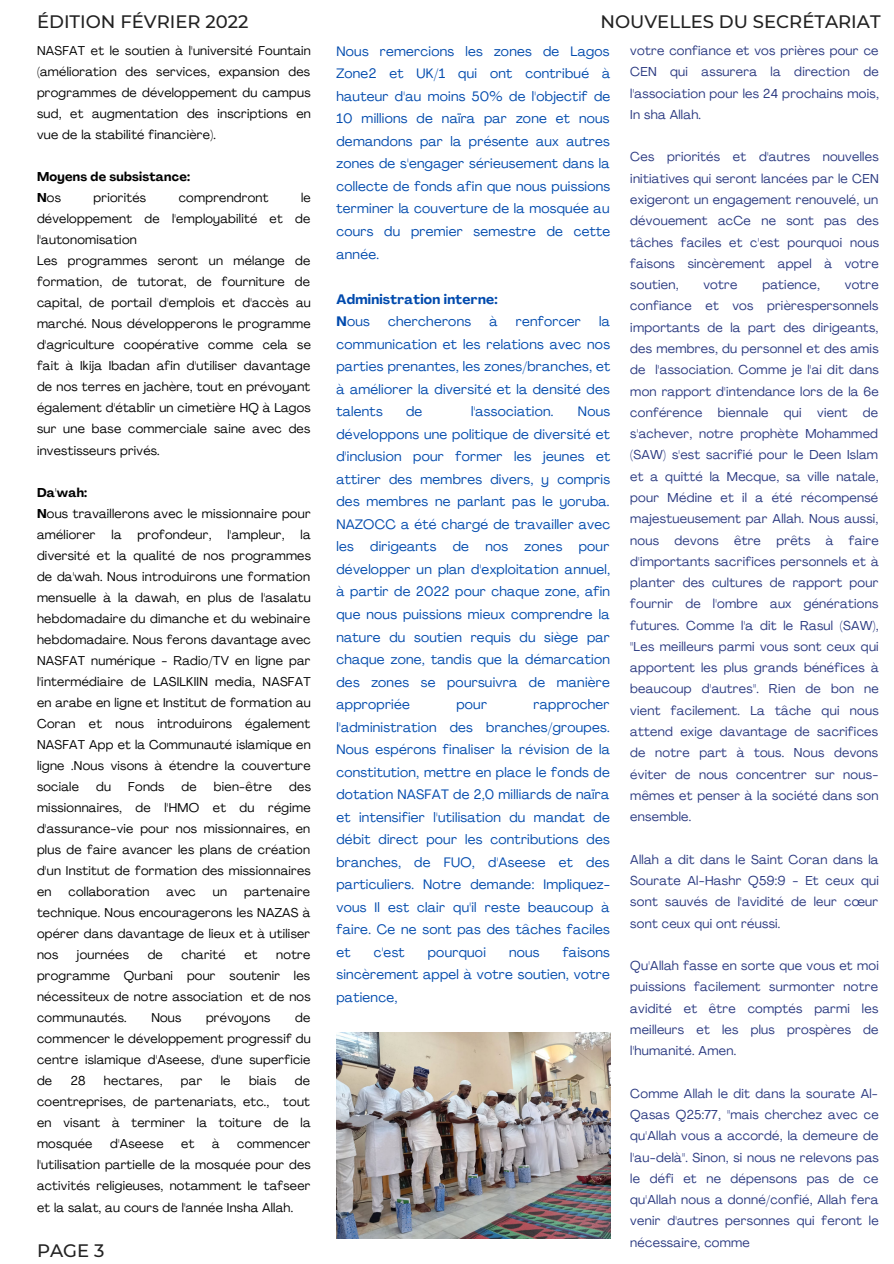
<style>
.page{position:relative;width:894px;height:1264px;background:#fff}
.page>*{position:absolute;margin:0;border:0;box-sizing:border-box;transform-origin:0 0}
.t1{font:500 18px "Montserrat";color:#222}
.t2{font:13.5px/22.5px "Agrandir";letter-spacing:.02em;color:#004aad;text-align:justify}
.t3{font:700 13.5px "Agrandir";letter-spacing:.02em;color:#004aad}
.t4{font:12.75px/21.3px "Agrandir";letter-spacing:.02em;color:#293880;text-align:justify}
.t5{font:12.6px/21px "Agrandir";letter-spacing:.02em;color:#000;text-align:justify}
.t6{font:700 12.6px "Agrandir";letter-spacing:.02em;color:#000}
.s1{font-weight:700}
</style>
<div class="page">
<img style="left:336px;top:1032px;width:274px;height:206px">
<p class="t1" style="left:37px;top:10px;width:213px">ÉDITION FÉVRIER 2022</p>
<p class="t5" style="left:37px;top:41px;width:275px">NASFAT et le soutien à l'université Fountain (amélioration des services, expansion des programmes de développement du campus sud, et augmentation des inscriptions en vue de la stabilité financière).</p>
<p class="t6" style="left:37px;top:172px;width:155px">Moyens de subsistance:</p>
<p class="t5" style="left:37px;top:188px;width:25px"><span class="s1">N</span>os</p>
<p class="t5" style="left:94px;top:188px;width:54px">priorités</p>
<p class="t5" style="left:179px;top:188px;width:91px">comprendront</p>
<p class="t5" style="left:37px;top:188px;width:275px;text-indent:264px">le développement de l'employabilité et de l'autonomisation</p>
<p class="t5" style="left:37px;top:251px;width:275px">Les programmes seront un mélange de formation, de tutorat, de fourniture de capital, de portail d'emplois et d'accès au marché. Nous développerons le programme d'agriculture coopérative comme cela se fait à Ikija Ibadan afin d'utiliser davantage de nos terres en jachère, tout en prévoyant également d'établir un cimetière HQ à Lagos sur une base commerciale saine avec des investisseurs privés.</p>
<p class="t6" style="left:37px;top:487px;width:52px">Da'wah:</p>
<p class="t5" style="left:37px;top:504px;width:275px"><span class="s1">N</span>ous travaillerons avec le missionnaire pour améliorer</p>
<p class="t5" style="left:111px;top:525px;width:12px">la</p>
<p class="t5" style="left:138px;top:525px;width:75px">profondeur,</p>
<p class="t5" style="left:227px;top:525px;width:59px">l'ampleur,</p>
<p class="t5" style="left:37px;top:525px;width:275px;text-indent:263px">la diversité et la qualité de nos programmes de da'wah. Nous introduirons une formation mensuelle à la dawah, en plus de l'asalatu hebdomadaire du dimanche et du webinaire hebdomadaire. Nous ferons davantage avec NASFAT numérique - Radio/TV en ligne par l'intermédiaire de LASILKIIN media, NASFAT en arabe en ligne et Institut de formation au Coran et nous introduirons également NASFAT App et la Communauté islamique en ligne .Nous visons à étendre la couverture sociale</p>
<p class="t5" style="left:96px;top:777px;width:16px">du</p>
<p class="t5" style="left:128px;top:777px;width:38px">Fonds</p>
<p class="t5" style="left:181px;top:777px;width:17px">de</p>
<p class="t5" style="left:214px;top:777px;width:60px">bien-être</p>
<p class="t5" style="left:37px;top:777px;width:275px;text-indent:252px">des missionnaires, de l'HMO et du régime d'assurance-vie pour nos missionnaires, en plus de faire avancer les plans de création d'un Institut de formation des missionnaires en</p>
<p class="t5" style="left:69px;top:882px;width:82px">collaboration</p>
<p class="t5" style="left:166px;top:882px;width:31px">avec</p>
<p class="t5" style="left:213px;top:882px;width:16px">un</p>
<p class="t5" style="left:37px;top:882px;width:275px;text-indent:207px">partenaire technique. Nous encouragerons les NAZAS à opérer dans davantage de lieux et à utiliser nos</p>
<p class="t5" style="left:77px;top:945px;width:54px">journées</p>
<p class="t5" style="left:148px;top:945px;width:17px">de</p>
<p class="t5" style="left:181px;top:945px;width:46px">charité</p>
<p class="t5" style="left:244px;top:945px;width:15px">et</p>
<p class="t5" style="left:37px;top:945px;width:275px;text-indent:239px">notre programme Qurbani pour soutenir les nécessiteux de notre association et de nos communautés.</p>
<p class="t5" style="left:151px;top:1008px;width:32px">Nous</p>
<p class="t5" style="left:206px;top:1008px;width:66px">prévoyons</p>
<p class="t5" style="left:37px;top:1008px;width:275px;text-indent:258px">de commencer le développement progressif du centre islamique d'Aseese, d'une superficie de</p>
<p class="t5" style="left:37px;top:1071px;width:275px;text-indent:258px">de coentreprises, de partenariats, etc., tout en visant à terminer la toiture de la mosquée</p>
<p class="t5" style="left:71px;top:1071px;width:16px">28</p>
<p class="t5" style="left:104px;top:1071px;width:60px">hectares,</p>
<p class="t5" style="left:181px;top:1071px;width:23px">par</p>
<p class="t5" style="left:221px;top:1071px;width:11px">le</p>
<p class="t5" style="left:249px;top:1071px;width:29px">biais</p>
<p class="t5" style="left:110px;top:1134px;width:55px">d'Aseese</p>
<p class="t5" style="left:181px;top:1134px;width:15px">et</p>
<p class="t5" style="left:212px;top:1134px;width:9px">à</p>
<p class="t5" style="left:37px;top:1134px;width:275px;text-indent:200px">commencer l'utilisation partielle de la mosquée pour des activités religieuses, notamment le tafseer et la salat, au cours de l'année Insha Allah.</p>
<p class="t1" style="left:37px;top:1239px;width:69px">PAGE 3</p>
<p class="t1" style="left:600px;top:10px;width:282px">NOUVELLES DU SECRÉTARIAT</p>
<p class="t2" style="left:336px;top:41px;width:275px">Nous remercions les zones de Lagos Zone2 et UK/1 qui ont contribué à hauteur d'au moins 50% de l'objectif de 10 millions de naïra par zone et nous demandons par la présente aux autres zones de s'engager sérieusement dans la collecte de fonds afin que nous puissions terminer la couverture de la mosquée au cours du premier semestre de cette année.</p>
<p class="t3" style="left:336px;top:293px;width:163px">Administration interne:</p>
<p class="t2" style="left:336px;top:311px;width:35px"><span class="s1">N</span>ous</p>
<p class="t2" style="left:388px;top:311px;width:84px">chercherons</p>
<p class="t2" style="left:489px;top:311px;width:10px">à</p>
<p class="t2" style="left:515px;top:311px;width:67px">renforcer</p>
<p class="t2" style="left:336px;top:311px;width:275px;text-indent:262px">la communication et les relations avec nos parties prenantes, les zones/branches, et à améliorer la diversité et la densité des talents</p>
<p class="t2" style="left:406px;top:401px;width:18px">de</p>
<p class="t2" style="left:471px;top:401px;width:84px">l'association.</p>
<p class="t2" style="left:336px;top:401px;width:275px;text-indent:241px">Nous développons une politique de diversité et d'inclusion pour former les jeunes et attirer des membres divers, y compris des membres ne parlant pas le yoruba.<br>NAZOCC a été chargé de travailler avec les dirigeants de nos zones pour développer un plan d'exploitation annuel, à partir de 2022 pour chaque zone, afin que nous puissions mieux comprendre la nature du soutien requis du siège par chaque zone, tandis que la démarcation des zones se poursuivra de manière appropriée</p>
<p class="t2" style="left:336px;top:694px;width:275px;text-indent:197px">rapprocher l'administration des branches/groupes.<br>Nous espérons finaliser la révision de la constitution, mettre en place le fonds de dotation NASFAT de 2,0 milliards de naïra et intensifier l'utilisation du mandat de débit direct pour les contributions des branches, de FUO, d'Aseese et des particuliers. Notre demande: Impliquez&shy;vous Il est clair qu'il reste beaucoup à faire. Ce ne sont pas des tâches faciles et</p>
<p class="t2" style="left:456px;top:694px;width:32px">pour</p>
<p class="t2" style="left:336px;top:942px;width:275px;text-indent:226px">faisons sincèrement appel à votre soutien, votre patience,</p>
<p class="t2" style="left:373px;top:942px;width:32px">c'est</p>
<p class="t2" style="left:427px;top:942px;width:60px">pourquoi</p>
<p class="t2" style="left:509px;top:942px;width:32px">nous</p>
<p class="t4" style="left:630px;top:41px;width:250px">votre confiance et vos prières pour ce CEN qui assurera la direction de l'association pour les 24 prochains mois, In sha Allah.</p>
<p class="t4" style="left:630px;top:148px;width:250px">Ces priorités et d'autres nouvelles initiatives qui seront lancées par le CEN exigeront un engagement renouvelé, un dévouement acCe ne sont pas des tâches faciles et c'est pourquoi nous faisons sincèrement appel à votre soutien,</p>
<p class="t4" style="left:703px;top:275px;width:36px">votre</p>
<p class="t4" style="left:762px;top:275px;width:59px">patience,</p>
<p class="t4" style="left:630px;top:275px;width:250px;text-indent:214px">votre confiance et vos prièrespersonnels importants de la part des dirigeants, des membres, du personnel et des amis de l'association. Comme je l'ai dit dans mon rapport d'intendance lors de la 6e conférence biennale qui vient de s'achever, notre prophète Mohammed (SAW) s'est sacrifié pour le Deen Islam et a quitté la Mecque, sa ville natale, pour Médine et il a été récompensé majestueusement par Allah. Nous aussi, nous devons être prêts à faire d'importants sacrifices personnels et à planter des cultures de rapport pour fournir de l'ombre aux générations futures. Comme l'a dit le Rasul (SAW), "Les meilleurs parmi vous sont ceux qui apportent les plus grands bénéfices à beaucoup d'autres". Rien de bon ne vient facilement. La tâche qui nous attend exige davantage de sacrifices de notre part à tous. Nous devons éviter de nous concentrer sur nous&shy;mêmes et penser à la société dans son ensemble.</p>
<p class="t4" style="left:630px;top:849px;width:250px">Allah a dit dans le Saint Coran dans la Sourate Al-Hashr Q59:9 - Et ceux qui sont sauvés de l'avidité de leur cœur sont ceux qui ont réussi.</p>
<p class="t4" style="left:630px;top:956px;width:250px">Qu'Allah fasse en sorte que vous et moi puissions facilement surmonter notre avidité et être comptés parmi les meilleurs et les plus prospères de l'humanité. Amen.</p>
<p class="t4" style="left:630px;top:1083px;width:250px">Comme Allah le dit dans la sourate Al-Qasas Q25:77, "mais cherchez avec ce qu'Allah vous a accordé, la demeure de l'au-delà". Sinon, si nous ne relevons pas le défi et ne dépensons pas de ce qu'Allah nous a donné/confié, Allah fera venir d'autres personnes qui feront le nécessaire, comme</p>
</div>
